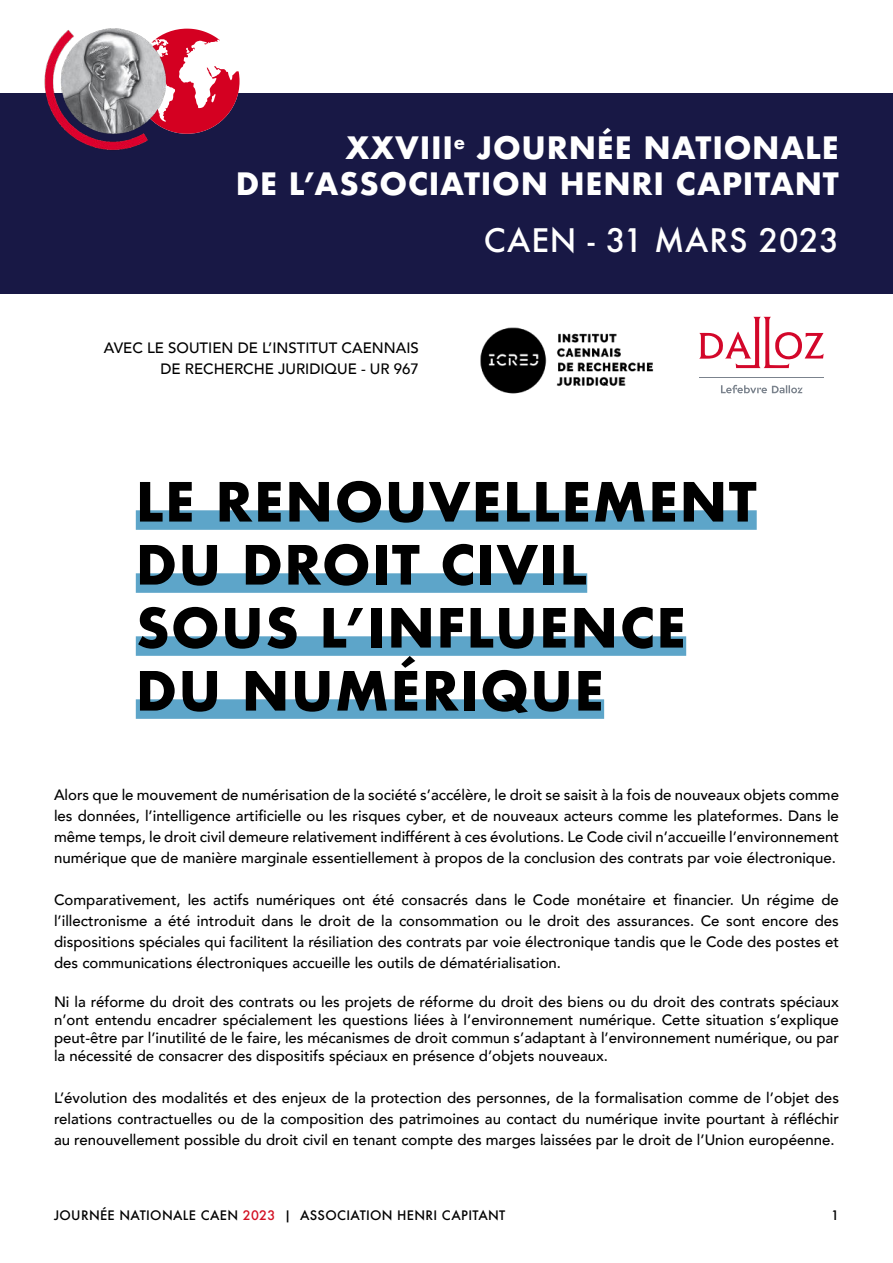
<style>
.page{position:relative;width:893px;height:1263px;background:#fff}
.page>*{position:absolute;margin:0;border:0;box-sizing:border-box;transform-origin:0 0}
.t1{font:700 52.5px/63px "Futura";letter-spacing:.025em;color:#000}
.t2{font:500 31.5px "Futura";letter-spacing:.025em;color:#fff}
.t3{font:700 30px/36px "Futura";letter-spacing:.025em;color:#fff;text-align:right}
.t4{font:500 15px/21px "Avenir";color:#000;text-align:justify}
.t5{font:500 12.75px "Futura";letter-spacing:.025em;color:#000}
.s1{color:#d31123}
</style>
<div class="page">
<div style="left:0;top:93px;width:893px;height:200px;background:#181845"></div>
<svg style="left:178px;top:29px;width:62px;height:105px"></svg>
<img style="left:44px;top:28px;width:134px;height:122px">
<div style="left:136px;top:510px;width:621px;height:20px;background:#5da5c9"></div>
<div style="left:136px;top:573px;width:451px;height:20px;background:#5da5c9"></div>
<div style="left:136px;top:636px;width:550px;height:20px;background:#5da5c9"></div>
<div style="left:136px;top:699px;width:468px;height:20px;background:#5da5c9"></div>
<svg style="left:699px;top:317px;width:125px;height:51px"></svg>
<hr style="left:699px;top:377px;width:125px;height:1px;background:#7b838d">
<svg style="left:721px;top:385px;width:82px;height:8px"></svg>
<img style="left:480px;top:327px;width:174px;height:67px">
<h3 class="t3" style="left:236px;top:129px;width:605px">XXVIII<sup>e</sup> JOURNÉE NATIONALE<br>DE L’ASSOCIATION HENRI CAPITANT</h3>
<h2 class="t2" style="left:484px;top:220px;width:357px">CAEN - 31 MARS 2023</h2>
<p class="t4" style="left:104px;top:337px;width:316px;text-align:right">AVEC LE SOUTIEN DE L’INSTITUT CAENNAIS<br>DE RECHERCHE JURIDIQUE - UR 967</p>
<h1 class="t1" style="left:136px;top:469px;width:622px">LE RENOUVELLEMENT<br>DU DROIT CIVIL<br>SOUS L’INFLUENCE<br>DU NUMÉRIQUE</h1>
<p class="t4" style="left:54px;top:785px;width:786px">Alors que le mouvement de numérisation de la société s’accélère, le droit se saisit à la fois de nouveaux objets comme les données, l’intelligence artificielle ou les risques cyber, et de nouveaux acteurs comme les plateformes. Dans le même temps, le droit civil demeure relativement indifférent à ces évolutions. Le Code civil n’accueille l’environnement numérique que de manière marginale essentiellement à propos de la conclusion des contrats par voie électronique.</p>
<p class="t4" style="left:54px;top:888px;width:786px">Comparativement, les actifs numériques ont été consacrés dans le Code monétaire et financier. Un régime de l’illectronisme a été introduit dans le droit de la consommation ou le droit des assurances. Ce sont encore des dispositions spéciales qui facilitent la résiliation des contrats par voie électronique tandis que le Code des postes et des communications électroniques accueille les outils de dématérialisation.</p>
<p class="t4" style="left:54px;top:992px;width:786px;line-height:18px">Ni la réforme du droit des contrats ou les projets de réforme du droit des biens ou du droit des contrats spéciaux n’ont entendu encadrer spécialement les questions liées à l’environnement numérique. Cette situation s’explique peut-être par l’inutilité de le faire, les mécanismes de droit commun s’adaptant à l’environnement numérique, ou par la nécessité de consacrer des dispositifs spéciaux en présence d’objets nouveaux.</p>
<p class="t4" style="left:54px;top:1086px;width:786px">L’évolution des modalités et des enjeux de la protection des personnes, de la formalisation comme de l’objet des relations contractuelles ou de la composition des patrimoines au contact du numérique invite pourtant à réfléchir au renouvellement possible du droit civil en tenant compte des marges laissées par le droit de l’Union européenne.</p>
<p class="t5" style="left:54px;top:1207px;width:453px">JOURNÉE NATIONALE CAEN <span class="s1">2023</span> | ASSOCIATION HENRI CAPITANT</p>
<p class="t5" style="left:831px;top:1207px;width:9px">1</p>
</div>
